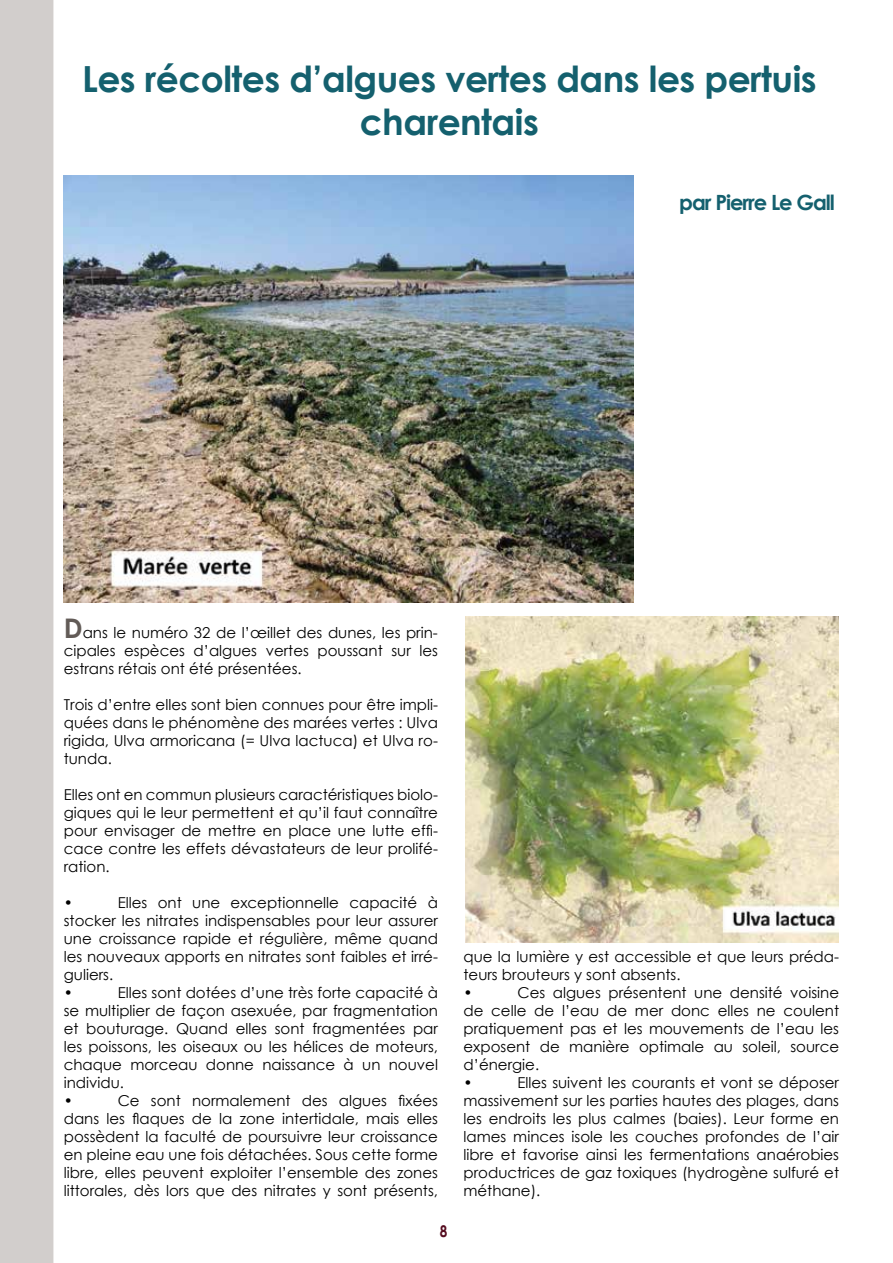
<style>
.page{position:relative;width:893px;height:1263px;background:#fff}
.page>*{position:absolute;margin:0;border:0;box-sizing:border-box;transform-origin:0 0}
.t1{font:700 36px/43.2px "Century Gothic";letter-spacing:-.015em;color:#14606e;text-align:center}
.t2{font:700 21px "Century Gothic";letter-spacing:-.05em;color:#14606e}
.t3{font:700 16.2px "Century Gothic";color:#560d20;scale:.83 1}
.t4{font:15px/18px "Century Gothic";color:#000;text-align:justify}
.s1{font-weight:700;font-size:27px;color:#625b57}
</style>
<div class="page">
<div style="left:0;top:0;width:53px;height:1263px;background:#d2cecc"></div>
<img style="left:466px;top:617px;width:373px;height:326px">
<img style="left:64px;top:175px;width:570px;height:428px">
<h1 class="t1" style="left:82px;top:56px;width:736px">Les récoltes d’algues vertes dans les pertuis charentais</h1>
<h2 class="t2" style="left:679px;top:187px;width:157px">par Pierre Le Gall</h2>
<p class="t4" style="left:64px;top:623px;width:376px"><span class="s1">D</span>ans le numéro 32 de l’œillet des dunes, les prin&shy;cipales espèces d’algues vertes poussant sur les estrans rétais ont été présentées.</p>
<p class="t4" style="left:64px;top:695px;width:376px">Trois d’entre elles sont bien connues pour être impli&shy;quées dans le phénomène des marées vertes : Ulva rigida, Ulva armoricana (= Ulva lactuca) et Ulva ro&shy;tunda.</p>
<p class="t4" style="left:64px;top:785px;width:376px">Elles ont en commun plusieurs caractéristiques biolo&shy;giques qui le leur permettent et qu’il faut connaître pour envisager de mettre en place une lutte effi&shy;cace contre les effets dévastateurs de leur prolifé&shy;ration.</p>
<p class="t4" style="left:64px;top:893px;width:11px">•</p>
<p class="t4" style="left:64px;top:893px;width:376px;text-align:left;text-indent:54px">Elles ont une exceptionnelle capacité à stocker les nitrates indispensables pour leur assurer une croissance rapide et régulière, même quand les nouveaux apports en nitrates sont faibles et irré&shy;guliers.<br>•</p>
<p class="t4" style="left:64px;top:983px;width:376px;text-align:left;text-indent:54px">Elles sont dotées d’une très forte capacité à se multiplier de façon asexuée, par fragmentation et bouturage. Quand elles sont fragmentées par les poissons, les oiseaux ou les hélices de moteurs, chaque morceau donne naissance à un nouvel individu.<br>•</p>
<p class="t4" style="left:64px;top:1091px;width:376px;text-indent:54px">Ce sont normalement des algues fixées dans les flaques de la zone intertidale, mais elles possèdent la faculté de poursuivre leur croissance en pleine eau une fois détachées. Sous cette forme libre, elles peuvent exploiter l’ensemble des zones littorales, dès lors que des nitrates y sont présents,</p>
<p class="t3" style="left:440px;top:1218px;width:11px">8</p>
<p class="t4" style="left:463px;top:947px;width:377px;text-align:left">que la lumière y est accessible et que leurs préda&shy;teurs brouteurs y sont absents.<br>•</p>
<p class="t4" style="left:463px;top:983px;width:377px;text-align:left;text-indent:54px">Ces algues présentent une densité voisine de celle de l’eau de mer donc elles ne coulent pratiquement pas et les mouvements de l’eau les exposent de manière optimale au soleil, source d’énergie.<br>•</p>
<p class="t4" style="left:463px;top:1073px;width:377px;text-indent:54px">Elles suivent les courants et vont se déposer massivement sur les parties hautes des plages, dans les endroits les plus calmes (baies). Leur forme en lames minces isole les couches profondes de l’air libre et favorise ainsi les fermentations anaérobies productrices de gaz toxiques (hydrogène sulfuré et méthane).</p>
</div>
